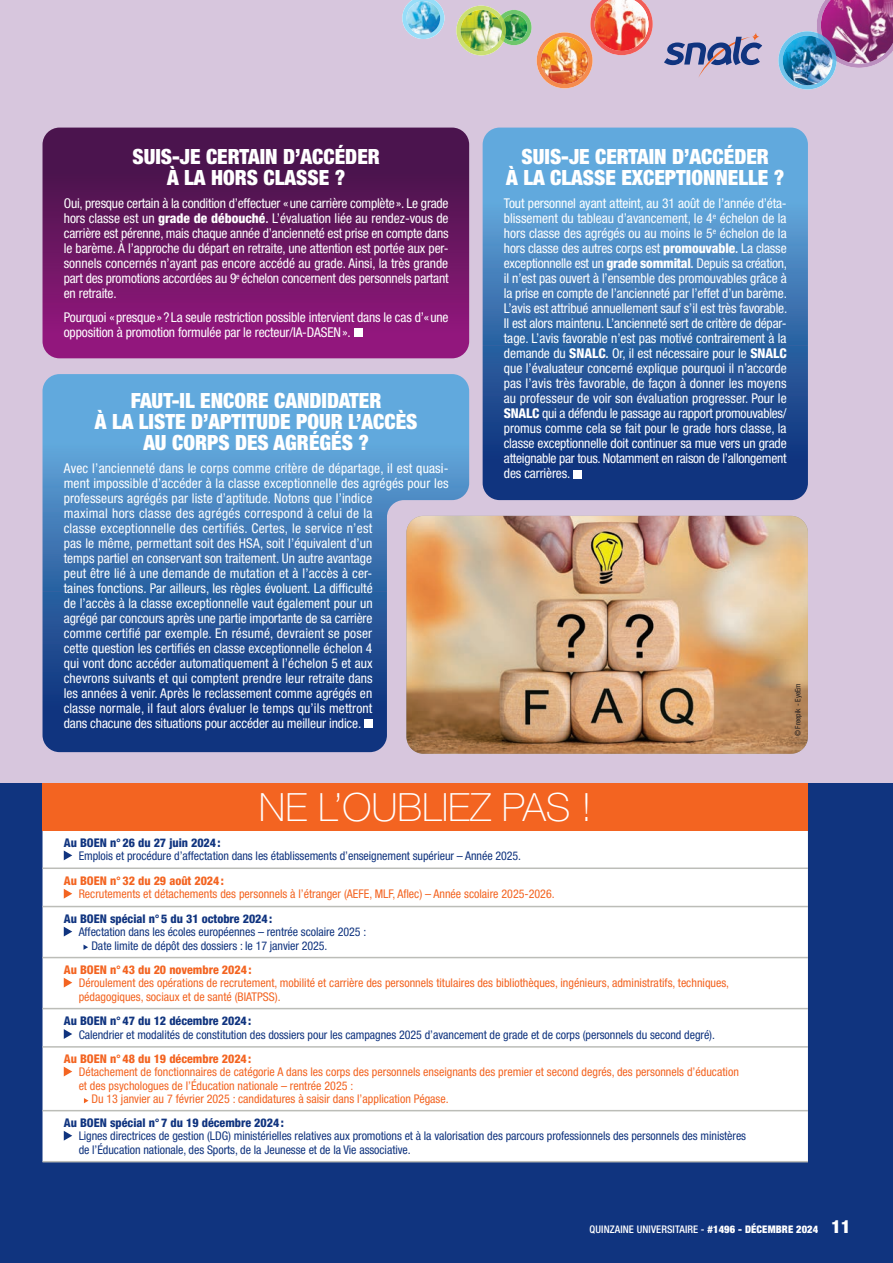
<style>
.page{position:relative;width:893px;height:1263px;background:#d7c6dd}
.page>*{position:absolute;margin:0;border:0;box-sizing:border-box;transform-origin:0 0}
.t1{font:100 39px "Helvetica Neue LT Pro";color:#fff}
.t2{font:900 condensed 21px "Helvetica Neue LT Pro";color:#fff}
.t3{font:condensed 13.5px/15px "Helvetica Neue LT Pro";letter-spacing:.005em;color:#fff;text-align:justify}
.t4{font:condensed 12px/13.5px "Helvetica Neue LT Pro";letter-spacing:-.005em;color:#10347f}
.t5{font:condensed 12px/13.5px "Helvetica Neue LT Pro";color:#f36421}
.t6{font:800 condensed 12px "Helvetica Neue LT Pro";color:#10347f}
.t7{font:800 condensed 12px "Helvetica Neue LT Pro";color:#f36421}
.t8{font:500 condensed 10.5px "Helvetica Neue LT Pro";letter-spacing:.01em;color:#fff}
.t9{font:condensed 7.5px "Helvetica Neue LT Pro";color:#231f20}
.s1{font-weight:800}
.s2{font-weight:500}
.s3{font-weight:900}
.s4{font-weight:900;font-size:18px}
</style>
<div class="page">
<div style="left:0;top:784px;width:893px;height:479px;background:#10347f"></div>
<svg style="left:43px;top:374px;width:426px;height:378px;background:#4176b2"></svg>
<svg style="left:483px;top:128px;width:325px;height:372px;background:#3970ae"></svg>
<svg style="left:43px;top:128px;width:426px;height:230px;background:#6b1662"></svg>
<svg style="left:573px;top:470px;width:9px;height:8px"></svg>
<svg style="left:364px;top:720px;width:8px;height:8px"></svg>
<svg style="left:354px;top:328px;width:8px;height:9px"></svg>
<img style="left:406px;top:516px;width:402px;height:238px">
<div style="left:43px;top:831px;width:765px;height:330px;background:#fff"></div>
<hr style="left:43px;top:867px;width:765px;height:2px;background:#bcbdb8">
<hr style="left:43px;top:906px;width:765px;height:1px;background:#bcbdb8">
<hr style="left:43px;top:957px;width:765px;height:1px;background:#bcbdb8">
<hr style="left:43px;top:1008px;width:765px;height:1px;background:#bcbdb8">
<hr style="left:43px;top:1046px;width:765px;height:1px;background:#bcbdb8">
<hr style="left:43px;top:1110px;width:765px;height:1px;background:#bcbdb8">
<hr style="left:43px;top:1161px;width:765px;height:1px;background:#bcbdb8">
<svg style="left:64px;top:850px;width:8px;height:10px"></svg>
<svg style="left:64px;top:889px;width:8px;height:9px"></svg>
<svg style="left:64px;top:927px;width:8px;height:9px"></svg>
<svg style="left:84px;top:944px;width:4px;height:6px"></svg>
<svg style="left:64px;top:978px;width:8px;height:9px"></svg>
<svg style="left:64px;top:1029px;width:8px;height:10px"></svg>
<svg style="left:64px;top:1067px;width:8px;height:9px"></svg>
<svg style="left:84px;top:1098px;width:5px;height:5px"></svg>
<svg style="left:64px;top:1131px;width:8px;height:9px"></svg>
<div style="left:43px;top:784px;width:765px;height:47px;background:#f36421"></div>
<svg style="left:664px;top:33px;width:98px;height:44px"></svg>
<svg style="left:456px;top:6px;width:50px;height:49px"></svg>
<svg style="left:496px;top:10px;width:36px;height:35px"></svg>
<svg style="left:537px;top:32px;width:55px;height:56px"></svg>
<svg style="left:778px;top:31px;width:58px;height:58px"></svg>
<svg style="left:815px;top:8px;width:60px;height:61px"></svg>
<img style="left:821px;top:0;width:72px;height:64px">
<div style="left:778px;top:31px;width:58px;height:58px;border:4px solid #4cb6e8;border-radius:50%"></div>
<img style="left:783px;top:36px;width:49px;height:49px;border-radius:25px">
<svg style="left:590px;top:8px;width:63px;height:47px"></svg>
<img style="left:595px;top:0;width:53px;height:51px">
<div style="left:537px;top:32px;width:56px;height:56px;border:4px solid #f36e21;border-radius:50%"></div>
<img style="left:541px;top:37px;width:47px;height:47px;border-radius:24px">
<div style="left:496px;top:10px;width:36px;height:35px;border:4px solid #4cb848;border-radius:50%"></div>
<img style="left:501px;top:14px;width:26px;height:27px;border-radius:13px">
<div style="left:456px;top:6px;width:50px;height:49px;border:4px solid #bfd851;border-radius:50%"></div>
<img style="left:461px;top:10px;width:41px;height:41px;border-radius:21px">
<svg style="left:402px;top:0;width:42px;height:39px"></svg>
<img style="left:407px;top:1px;width:33px;height:34px;border-radius:17px">
<p class="t2" style="left:133px;top:143px;width:249px">SUIS-JE CERTAIN D’ACCÉDER</p>
<p class="t2" style="left:167px;top:164px;width:180px">À LA HORS CLASSE ?</p>
<p class="t3" style="left:64px;top:196px;width:386px">Oui, presque certain à la condition d’effectuer «une carrière complète». Le grade hors classe est un <span class="s1">grade de débouché</span><span class="s2">.</span> L’évaluation liée au rendez-vous de carrière est pérenne, mais chaque année d’ancienneté est prise en compte dans le barème. À l’approche du départ en retraite, une attention est portée aux per&shy;sonnels concernés n’ayant pas encore accédé au grade. Ainsi, la très grande part des promotions accordées au 9<sup>e</sup> échelon concernent des personnels partant en retraite.</p>
<p class="t3" style="left:64px;top:309px;width:386px">Pourquoi «presque»?La seule restriction possible intervient dans le cas d’«une opposition à promotion formulée par le recteur/IA-DASEN».</p>
<p class="t2" style="left:131px;top:387px;width:252px">FAUT-IL ENCORE CANDIDATER</p>
<p class="t2" style="left:95px;top:408px;width:324px">À LA LISTE D’APTITUDE POUR L’ACCÈS</p>
<p class="t2" style="left:143px;top:429px;width:227px">AU CORPS DES AGRÉGÉS ?</p>
<p class="t3" style="left:64px;top:461px;width:386px;text-align:left">Avec l’ancienneté dans le corps comme critère de départage, il est quasi&shy;ment impossible d’accéder à la classe exceptionnelle des agrégés pour les professeurs agrégés par liste d’aptitude. Notons que l’indice<br>maximal hors classe des agrégés correspond à celui de la<br>classe exceptionnelle des certifiés. Certes, le service n’est<br>pas le même, permettant soit des HSA, soit l’équivalent d’un<br>temps partiel en conservant son traitement. Un autre avantage<br>peut être lié à une demande de mutation et à l’accès à cer-<br>taines fonctions. Par ailleurs, les règles évoluent. La difficulté<br>de l’accès à la classe exceptionnelle vaut également pour un<br>agrégé par concours après une partie importante de sa carrière<br>comme certifié par exemple. En résumé, devraient se poser<br>cette question les certifiés en classe exceptionnelle échelon 4<br>qui vont donc accéder automatiquement à l’échelon 5 et aux<br>chevrons suivants et qui comptent prendre leur retraite dans<br>les années à venir. Après le reclassement comme agrégés en<br>classe normale, il faut alors évaluer le temps qu’ils mettront<br>dans chacune des situations pour accéder au meilleur indice.</p>
<p class="t2" style="left:522px;top:143px;width:249px">SUIS-JE CERTAIN D’ACCÉDER</p>
<p class="t2" style="left:506px;top:164px;width:280px">À LA CLASSE EXCEPTIONNELLE ?</p>
<p class="t3" style="left:504px;top:196px;width:285px">Tout personnel ayant atteint, au 31 août de l’année d’éta&shy;blissement du tableau d’avancement, le 4<sup>e</sup> échelon de la hors classe des agrégés ou au moins le 5<sup>e</sup> échelon de la hors classe des autres corps est <span class="s1">promouvable</span><span class="s2">.</span> La classe exceptionnelle est un <span class="s1">grade sommital</span><span class="s2">.</span> Depuis sa création, il n’est pas ouvert à l’ensemble des promouvables grâce à la prise en compte de l’ancienneté par l’effet d’un barème.<br>L’avis est attribué annuellement sauf s’il est très favorable.<br>Il est alors maintenu. L’ancienneté sert de critère de dépar&shy;tage. L’avis favorable n’est pas motivé contrairement à la demande du <span class="s1">SNALC</span><span class="s2">.</span> Or, il est nécessaire pour le <span class="s1">SNALC </span>que l’évaluateur concerné explique pourquoi il n’accorde pas l’avis très favorable, de façon à donner les moyens au professeur de voir son évaluation progresser. Pour le <span class="s1">SNALC</span> qui a défendu le passage au rapport promouvables/ promus comme cela se fait pour le grade hors classe, la classe exceptionnelle doit continuer sa mue vers un grade atteignable par tous. Notamment en raison de l’allongement des carrières.</p>
<p class="t9" style="left:793px;top:736px;width:55px;rotate:-90deg">© Freepik - EyeEm</p>
<p class="t1" style="left:259px;top:785px;width:334px">NE L’OUBLIEZ PAS !</p>
<p class="t6" style="left:64px;top:835px;width:158px">Au BOEN n°26 du 27 juin 2024:</p>
<p class="t4" style="left:79px;top:849px;width:444px">Emplois et procédure d’affectation dans les établissements d’enseignement supérieur – Année 2025.</p>
<p class="t7" style="left:64px;top:873px;width:162px">Au BOEN n°32 du 29 août 2024:</p>
<p class="t5" style="left:79px;top:887px;width:477px">Recrutements et détachements des personnels à l’étranger (AEFE, MLF, Aflec) – Année scolaire 2025-2026.</p>
<p class="t6" style="left:64px;top:911px;width:210px">Au BOEN spécial n°5 du 31 octobre 2024:</p>
<p class="t4" style="left:79px;top:925px;width:289px">Affectation dans les écoles européennes – rentrée scolaire 2025 :</p>
<p class="t4" style="left:91px;top:939px;width:238px">Date limite de dépôt des dossiers : le 17 janvier 2025.</p>
<p class="t7" style="left:64px;top:962px;width:189px">Au BOEN n°43 du 20 novembre 2024:</p>
<p class="t5" style="left:79px;top:976px;width:652px">Déroulement des opérations de recrutement, mobilité et carrière des personnels titulaires des bibliothèques, ingénieurs, administratifs, techniques, pédagogiques, sociaux et de santé (BIATPSS).</p>
<p class="t6" style="left:64px;top:1013px;width:189px">Au BOEN n°47 du 12 décembre 2024:</p>
<p class="t4" style="left:79px;top:1028px;width:638px">Calendrier et modalités de constitution des dossiers pour les campagnes 2025 d’avancement de grade et de corps (personnels du second degré).</p>
<p class="t7" style="left:64px;top:1051px;width:189px">Au BOEN n°48 du 19 décembre 2024:</p>
<p class="t5" style="left:79px;top:1065px;width:662px">Détachement de fonctionnaires de catégorie A dans les corps des personnels enseignants des premier et second degrés, des personnels d’éducation et des psychologues de l’Éducation nationale – rentrée 2025 :</p>
<p class="t5" style="left:91px;top:1092px;width:359px">Du 13 janvier au 7 février 2025 : candidatures à saisir dans l’application Pégase.</p>
<p class="t6" style="left:64px;top:1115px;width:222px">Au BOEN spécial n°7 du 19 décembre 2024:</p>
<p class="t4" style="left:79px;top:1129px;width:669px">Lignes directrices de gestion (LDG) ministérielles relatives aux promotions et à la valorisation des parcours professionnels des personnels des ministères de l’Éducation nationale, des Sports, de la Jeunesse et de la Vie associative.</p>
<p class="t8" style="left:590px;top:1223px;width:262px">QUINZAINE UNIVERSITAIRE - <span class="s3">#1496 - DÉCEMBRE 2024</span> <span class="s4">11</span></p>
</div>
